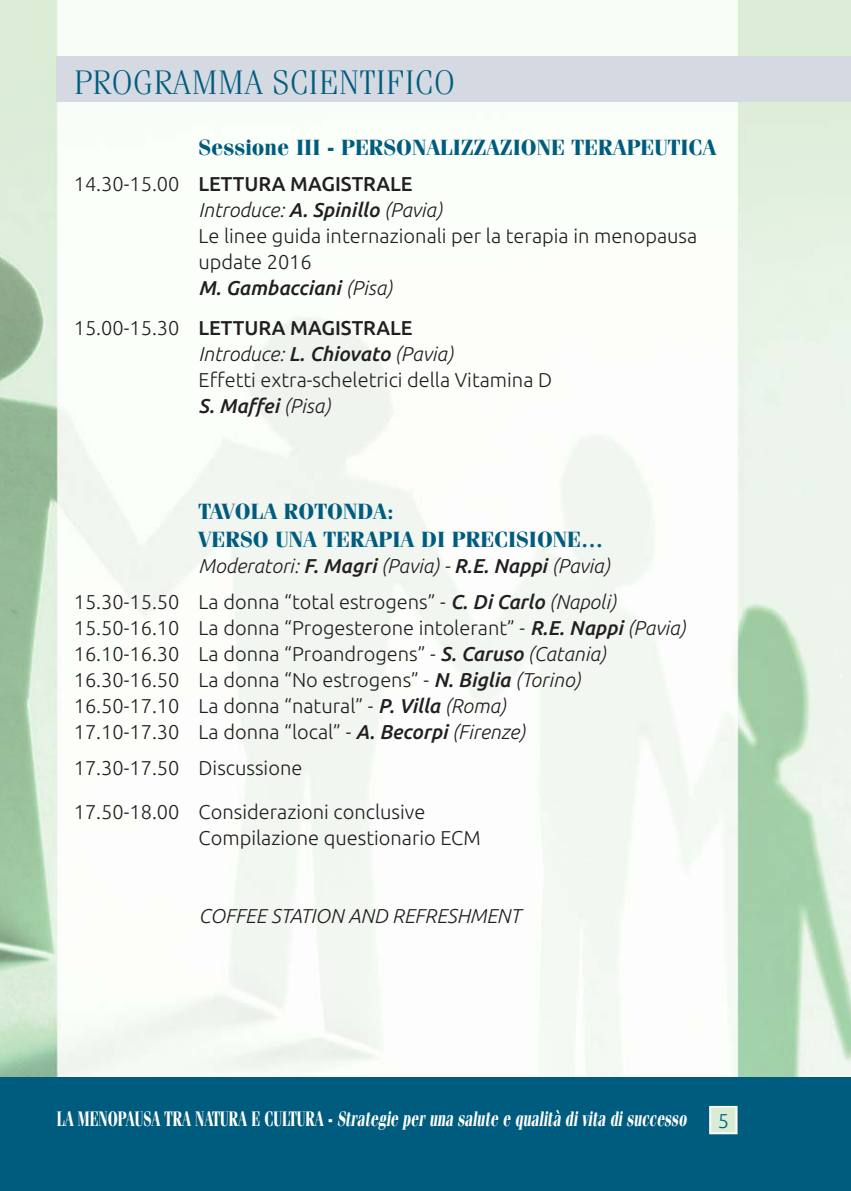
<style>
.page{position:relative;width:851px;height:1191px;background:#fff}
.page>*{position:absolute;margin:0;border:0;box-sizing:border-box;transform-origin:0 0}
.t1{font:300 34px "Fenice";color:#005c7f}
.t2{font:700 22px/28px "Fenice";color:#005c7f}
.t3{font:700 21px "Fenice";color:#fff;scale:.67 1}
.t4{font:300 20px/26px "Ubuntu";color:#231f20}
.t5{font:italic 300 20px "Ubuntu";color:#231f20}
.t6{font:300 20px "Ubuntu";color:#005c7f}
.s1{font-weight:500}
.s2{font-style:italic}
.s3{font-weight:500;font-style:italic}
</style>
<div class="page">
<img style="left:0;top:0;width:850px;height:1077px">
<div style="left:0;top:1077px;width:850px;height:114px;background:#005c7f"></div>
<div style="left:57px;top:57px;width:793px;height:45px;background:#d5d9e2"></div>
<div style="left:711px;top:1108px;width:24px;height:24px;background:#d9ecd4"></div>
<div style="left:709px;top:1106px;width:28px;height:28px;border:2px solid #fff"></div>
<h1 class="t1" style="left:74px;top:63px;width:383px">PROGRAMMA SCIENTIFICO</h1>
<p class="t2" style="left:198px;top:133px;width:519px">Sessione III - PERSONALIZZAZIONE TERAPEUTICA</p>
<p class="t4" style="left:198px;top:170px;width:500px;text-indent:-125px">14.30-15.00 <span class="s1">LETTURA MAGISTRALE<br></span><span class="s2">Introduce:</span> <span class="s3">A. Spinillo</span> <span class="s2">(Pavia)<br></span>Le linee guida internazionali per la terapia in menopausa update 2016<br><span class="s3">M. Gambacciani</span> <span class="s2">(Pisa)</span></p>
<p class="t4" style="left:198px;top:314px;width:355px;text-indent:-125px">15.00-15.30 <span class="s1">LETTURA MAGISTRALE<br></span><span class="s2">Introduce:</span> <span class="s3">L. Chiovato</span> <span class="s2">(Pavia)<br></span>Effetti extra-scheletrici della Vitamina D<br><span class="s3">S. Maffei</span> <span class="s2">(Pisa)</span></p>
<p class="t2" style="left:198px;top:497px;width:406px">TAVOLA ROTONDA:<br>VERSO UNA TERAPIA DI PRECISIONE…</p>
<p class="t4" style="left:74px;top:547px;width:544px;line-height:36px;text-indent:125px"><span class="s2">Moderatori:</span> <span class="s3">F. Magri</span> <span class="s2">(Pavia) -</span> <span class="s3">R.E. Nappi</span> <span class="s2">(Pavia)<br></span>15.30-15.50 La donna “total estrogens” - <span class="s3">C. Di Carlo</span> <span class="s2">(Napoli)</span></p>
<p class="t4" style="left:74px;top:614px;width:613px">15.50-16.10 La donna “Progesterone intolerant” - <span class="s3">R.E. Nappi</span> <span class="s2">(Pavia)<br></span>16.10-16.30 La donna “Proandrogens” - <span class="s3">S. Caruso</span> <span class="s2">(Catania)<br></span>16.30-16.50 La donna “No estrogens” - <span class="s3">N. Biglia</span> <span class="s2">(Torino)<br></span>16.50-17.10 La donna “natural” - <span class="s3">P. Villa</span> <span class="s2">(Roma)<br></span>17.10-17.30 La donna “local” - <span class="s3">A. Becorpi</span> <span class="s2">(Firenze)</span></p>
<p class="t4" style="left:74px;top:754px;width:230px">17.30-17.50 Discussione</p>
<p class="t4" style="left:198px;top:798px;width:284px;text-indent:-125px">17.50-18.00 Considerazioni conclusive<br>Compilazione questionario ECM</p>
<p class="t5" style="left:198px;top:904px;width:324px">COFFEE STATION AND REFRESHMENT</p>
<p class="t3" style="left:57px;top:1106px;width:946px">L A M E N O PA U S A T R A N AT U R A E C U LT U R A - Strategie peruna salute e qualità divita disuccesso</p>
<p class="t6" style="left:717px;top:1108px;width:13px">5</p>
</div>
